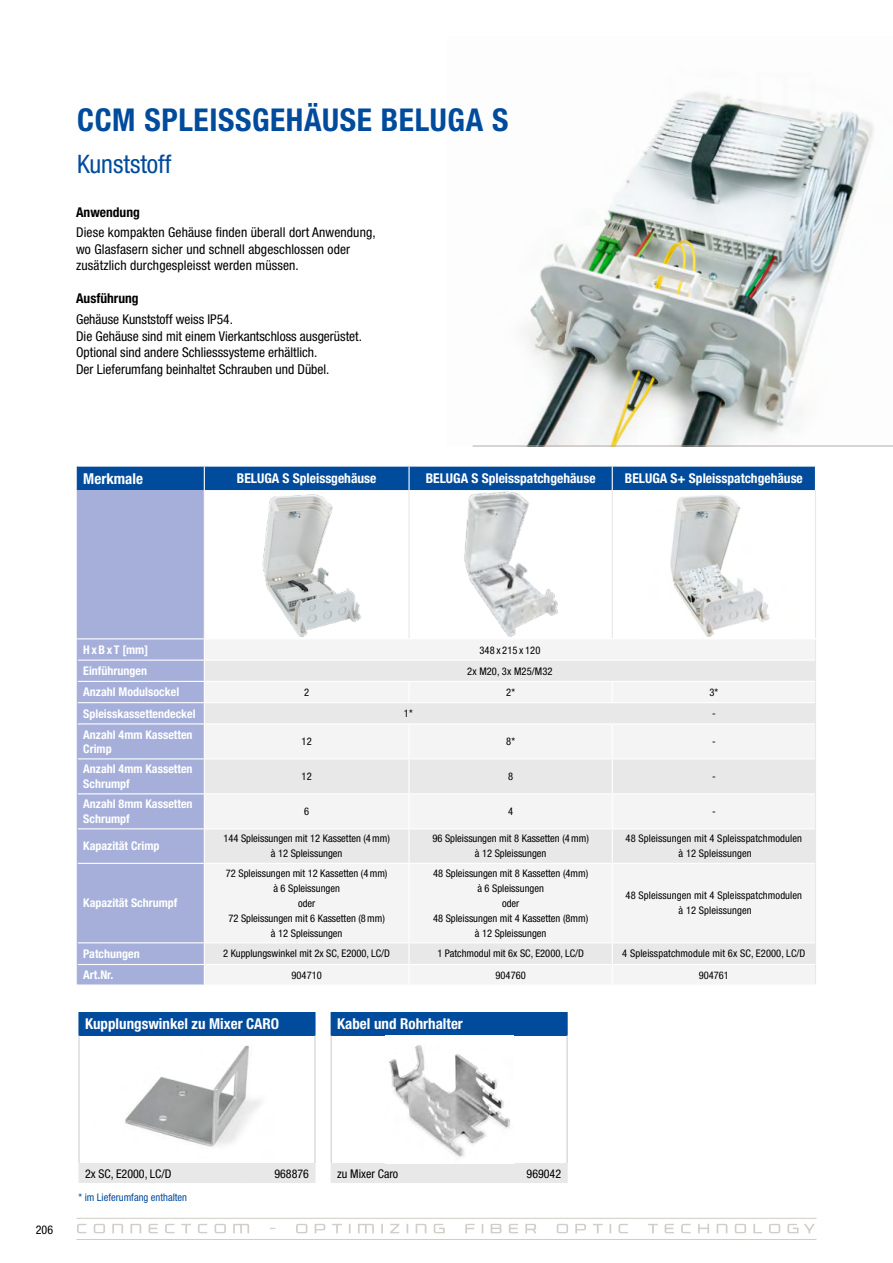
<style>
.page{position:relative;width:893px;height:1263px;background:#fff}
.page>*{position:absolute;margin:0;border:0;box-sizing:border-box;transform-origin:0 0}
.t1{font:700 condensed 31.5px "Helvetica Neue LT Pro";letter-spacing:.02em;color:#004b9c}
.t2{font:condensed 25.5px "Helvetica Neue LT Pro";color:#004b9c}
.t3{font:700 condensed 15px "Helvetica Neue LT Pro";color:#fff}
.t4{font:condensed 13.5px/16.5px "Helvetica Neue LT Pro";color:#000}
.t5{font:700 condensed 13.5px "Helvetica Neue LT Pro";color:#fff}
.t6{font:700 condensed 13.5px "Helvetica Neue LT Pro";color:#000}
.t7{font:700 condensed 12px/14.4px "Helvetica Neue LT Pro";color:#fff}
.t8{font:condensed 12px "Helvetica Neue LT Pro";color:#000}
.t9{font:condensed 10.5px/15px "Helvetica Neue LT Pro";color:#000;text-align:center}
.t10{font:condensed 10.5px "Helvetica Neue LT Pro";color:#004b9c}
</style>
<div class="page">
<hr style="left:77px;top:1218px;width:739px;height:1px;background:#d1cdc9">
<hr style="left:77px;top:1239px;width:739px;height:1px;background:#d1cdc9">
<img style="left:472px;top:92px;width:421px;height:354px">
<div style="left:77px;top:490px;width:127px;height:149px;background:#a5afd9"></div>
<div style="left:205px;top:640px;width:610px;height:344px;background:#f4f4f5"></div>
<svg style="left:205px;top:661px;width:610px;height:303px;fill:#f4f4f5"></svg>
<hr style="left:77px;top:638px;width:128px;height:1px;background:#fff">
<div style="left:77px;top:467px;width:738px;height:23px;background:#004b9c"></div>
<div style="left:77px;top:639px;width:127px;height:346px;background:#a5afd9"></div>
<hr style="left:408px;top:490px;width:2px;height:148px;background:#e9e8e9">
<hr style="left:612px;top:490px;width:1px;height:148px;background:#e9e8e9">
<hr style="left:815px;top:490px;width:1px;height:148px;background:#e9e8e9">
<svg style="left:815px;top:640px;width:1px;height:84px"></svg>
<hr style="left:815px;top:724px;width:1px;height:35px;background:#e9e8e9">
<hr style="left:815px;top:759px;width:1px;height:35px;background:#e9e8e9">
<hr style="left:815px;top:794px;width:1px;height:35px;background:#e9e8e9">
<hr style="left:815px;top:829px;width:1px;height:34px;background:#e9e8e9">
<hr style="left:815px;top:863px;width:1px;height:80px;background:#e9e8e9">
<svg style="left:815px;top:943px;width:1px;height:41px"></svg>
<hr style="left:408px;top:682px;width:2px;height:20px;background:#fff">
<svg style="left:612px;top:682px;width:1px;height:41px"></svg>
<hr style="left:408px;top:724px;width:2px;height:34px;background:#fff">
<hr style="left:612px;top:724px;width:1px;height:34px;background:#fff">
<hr style="left:408px;top:759px;width:2px;height:34px;background:#fff">
<hr style="left:612px;top:759px;width:1px;height:34px;background:#fff">
<hr style="left:408px;top:794px;width:2px;height:34px;background:#fff">
<hr style="left:612px;top:794px;width:1px;height:34px;background:#fff">
<hr style="left:408px;top:829px;width:2px;height:34px;background:#fff">
<hr style="left:612px;top:829px;width:1px;height:34px;background:#fff">
<hr style="left:408px;top:864px;width:2px;height:78px;background:#fff">
<hr style="left:612px;top:864px;width:1px;height:78px;background:#fff">
<hr style="left:408px;top:943px;width:2px;height:21px;background:#fff">
<svg style="left:408px;top:965px;width:2px;height:19px"></svg>
<svg style="left:612px;top:943px;width:1px;height:41px"></svg>
<hr style="left:205px;top:681px;width:204px;height:1px;background:#fff">
<hr style="left:409px;top:681px;width:203px;height:1px;background:#fff">
<hr style="left:612px;top:681px;width:203px;height:1px;background:#fff">
<hr style="left:205px;top:702px;width:204px;height:1px;background:#fff">
<hr style="left:409px;top:702px;width:203px;height:1px;background:#fff">
<hr style="left:612px;top:702px;width:203px;height:1px;background:#fff">
<hr style="left:205px;top:723px;width:204px;height:1px;background:#fff">
<hr style="left:409px;top:723px;width:203px;height:1px;background:#fff">
<hr style="left:612px;top:723px;width:203px;height:1px;background:#fff">
<hr style="left:205px;top:758px;width:204px;height:1px;background:#fff">
<hr style="left:409px;top:758px;width:203px;height:1px;background:#fff">
<hr style="left:612px;top:758px;width:203px;height:1px;background:#fff">
<hr style="left:205px;top:793px;width:204px;height:1px;background:#fff">
<hr style="left:409px;top:793px;width:203px;height:1px;background:#fff">
<hr style="left:612px;top:793px;width:203px;height:1px;background:#fff">
<hr style="left:205px;top:828px;width:204px;height:1px;background:#fff">
<hr style="left:409px;top:828px;width:203px;height:1px;background:#fff">
<hr style="left:612px;top:828px;width:203px;height:1px;background:#fff">
<hr style="left:205px;top:863px;width:204px;height:1px;background:#fff">
<hr style="left:409px;top:863px;width:203px;height:1px;background:#fff">
<hr style="left:612px;top:863px;width:203px;height:1px;background:#fff">
<hr style="left:205px;top:942px;width:204px;height:1px;background:#fff">
<hr style="left:409px;top:942px;width:203px;height:1px;background:#fff">
<hr style="left:612px;top:942px;width:203px;height:1px;background:#fff">
<hr style="left:205px;top:964px;width:204px;height:1px;background:#fff">
<hr style="left:409px;top:964px;width:203px;height:1px;background:#fff">
<hr style="left:612px;top:964px;width:203px;height:1px;background:#fff">
<hr style="left:205px;top:659px;width:204px;height:2px;background:#fff">
<hr style="left:409px;top:659px;width:203px;height:2px;background:#fff">
<hr style="left:612px;top:659px;width:203px;height:2px;background:#fff">
<img style="left:233px;top:490px;width:148px;height:147px">
<img style="left:430px;top:490px;width:161px;height:147px">
<img style="left:670px;top:495px;width:100px;height:142px">
<div style="left:79px;top:1012px;width:236px;height:23px;background:#004b9c"></div>
<div style="left:80px;top:1163px;width:234px;height:20px;background:#e9e8e9"></div>
<hr style="left:78px;top:1035px;width:2px;height:128px;background:#d0d0d1">
<hr style="left:314px;top:1035px;width:2px;height:128px;background:#d0d0d1">
<hr style="left:78px;top:1012px;width:2px;height:23px;background:#004b9c">
<hr style="left:314px;top:1012px;width:2px;height:23px;background:#004b9c">
<hr style="left:78px;top:1163px;width:2px;height:20px;background:#e9e8e9">
<hr style="left:314px;top:1163px;width:2px;height:20px;background:#e9e8e9">
<img style="left:125px;top:1045px;width:136px;height:102px">
<div style="left:331px;top:1012px;width:236px;height:23px;background:#004b9c"></div>
<hr style="left:331px;top:1035px;width:1px;height:128px;background:#d0d0d1">
<hr style="left:567px;top:1035px;width:1px;height:128px;background:#d0d0d1">
<svg style="left:567px;top:1012px;width:1px;height:23px"></svg>
<div style="left:331px;top:1163px;width:237px;height:20px;background:#e9e8e9"></div>
<img style="left:389px;top:1045px;width:121px;height:112px">
<hr style="left:473px;top:446px;width:420px;height:1px;background:#b2aca7">
<svg style="left:77px;top:1224px;width:738px;height:9px"></svg>
<h1 class="t1" style="left:77px;top:101px;width:433px">CCM SPLEISSGEHÄUSE BELUGA S</h1>
<h2 class="t2" style="left:77px;top:150px;width:96px">Kunststoff</h2>
<p class="t6" style="left:76px;top:204px;width:65px">Anwendung</p>
<p class="t4" style="left:76px;top:224px;width:301px">Diese kompakten Gehäuse finden überall dort Anwendung, wo Glasfasern sicher und schnell abgeschlossen oder zusätzlich durchgespleisst werden müssen.</p>
<p class="t6" style="left:76px;top:290px;width:64px">Ausführung</p>
<p class="t4" style="left:76px;top:311px;width:287px">Gehäuse Kunststoff weiss IP54.<br>Die Gehäuse sind mit einem Vierkantschloss ausgerüstet.<br>Optional sind andere Schliesssysteme erhältlich.<br>Der Lieferumfang beinhaltet Schrauben und Dübel.</p>
<h3 class="t3" style="left:83px;top:469px;width:61px">Merkmale</h3>
<p class="t5" style="left:237px;top:470px;width:141px">BELUGA S Spleissgehäuse</p>
<p class="t5" style="left:426px;top:470px;width:171px">BELUGA S Spleisspatchgehäuse</p>
<p class="t5" style="left:625px;top:470px;width:180px">BELUGA S+ Spleisspatchgehäuse</p>
<p class="t7" style="left:83px;top:642px;width:66px">HxBxT [mm]</p>
<p class="t9" style="left:479px;top:642px;width:62px">348 x 215 x 120</p>
<p class="t7" style="left:83px;top:663px;width:65px">Einführungen</p>
<p class="t9" style="left:467px;top:663px;width:87px">2x M20, 3x M25/M32</p>
<p class="t7" style="left:83px;top:685px;width:97px">Anzahl Modulsockel</p>
<p class="t9" style="left:304px;top:684px;width:7px">2</p>
<p class="t9" style="left:506px;top:684px;width:10px">2*</p>
<p class="t9" style="left:709px;top:684px;width:10px">3*</p>
<p class="t7" style="left:83px;top:706px;width:114px">Spleisskassettendeckel</p>
<p class="t9" style="left:404px;top:706px;width:10px">1*</p>
<p class="t9" style="left:712px;top:706px;width:5px">-</p>
<p class="t7" style="left:83px;top:727px;width:111px">Anzahl 4mm Kassetten<br>Crimp</p>
<p class="t9" style="left:302px;top:734px;width:12px">12</p>
<p class="t9" style="left:506px;top:734px;width:10px">8*</p>
<p class="t9" style="left:712px;top:734px;width:5px">-</p>
<p class="t7" style="left:83px;top:762px;width:111px">Anzahl 4mm Kassetten<br>Schrumpf</p>
<p class="t9" style="left:302px;top:769px;width:12px">12</p>
<p class="t9" style="left:508px;top:769px;width:7px">8</p>
<p class="t9" style="left:712px;top:769px;width:5px">-</p>
<p class="t7" style="left:83px;top:797px;width:111px">Anzahl 8mm Kassetten<br>Schrumpf</p>
<p class="t9" style="left:304px;top:804px;width:7px">6</p>
<p class="t9" style="left:508px;top:804px;width:7px">4</p>
<p class="t9" style="left:712px;top:804px;width:5px">-</p>
<p class="t7" style="left:83px;top:839px;width:78px">Kapazität Crimp</p>
<p class="t9" style="left:223px;top:831px;width:168px">144 Spleissungen mit 12 Kassetten (4mm) à 12 Spleissungen</p>
<p class="t9" style="left:432px;top:831px;width:158px">96 Spleissungen mit 8 Kassetten (4mm) à 12 Spleissungen</p>
<p class="t9" style="left:626px;top:831px;width:178px">48 Spleissungen mit 4 Spleisspatchmodulen à 12 Spleissungen</p>
<p class="t7" style="left:83px;top:896px;width:96px">Kapazität Schrumpf</p>
<p class="t9" style="left:226px;top:865px;width:163px">72 Spleissungen mit 12 Kassetten (4mm) à 6 Spleissungen<br>oder<br>72 Spleissungen mit 6 Kassetten (8mm) à 12 Spleissungen</p>
<p class="t9" style="left:433px;top:865px;width:157px">48 Spleissungen mit 8 Kassetten (4mm) à 6 Spleissungen<br>oder<br>48 Spleissungen mit 4 Kassetten (8mm) à 12 Spleissungen</p>
<p class="t9" style="left:626px;top:888px;width:178px">48 Spleissungen mit 4 Spleisspatchmodulen à 12 Spleissungen</p>
<p class="t7" style="left:83px;top:946px;width:58px">Patchungen</p>
<p class="t9" style="left:223px;top:946px;width:168px">2 Kupplungswinkel mit 2x SC, E2000, LC/D</p>
<p class="t9" style="left:437px;top:946px;width:148px">1 Patchmodul mit 6x SC, E2000, LC/D</p>
<p class="t9" style="left:622px;top:946px;width:185px">4 Spleisspatchmodule mit 6x SC, E2000, LC/D</p>
<p class="t7" style="left:83px;top:967px;width:31px">Art.Nr.</p>
<p class="t9" style="left:292px;top:967px;width:32px">904710</p>
<p class="t9" style="left:496px;top:967px;width:32px">904760</p>
<p class="t9" style="left:699px;top:967px;width:32px">904761</p>
<h3 class="t3" style="left:85px;top:1015px;width:196px">Kupplungswinkel zu Mixer CARO</h3>
<h3 class="t3" style="left:337px;top:1015px;width:127px">Kabel und Rohrhalter</h3>
<p class="t8" style="left:36px;top:1222px;width:19px">206</p>
<p class="t8" style="left:85px;top:1166px;width:88px">2x SC, E2000, LC/D</p>
<p class="t8" style="left:274px;top:1166px;width:36px">968876</p>
<p class="t10" style="left:78px;top:1191px;width:110px">* im Lieferumfang enthalten</p>
<p class="t8" style="left:337px;top:1166px;width:63px">zu Mixer Caro</p>
<p class="t8" style="left:527px;top:1166px;width:36px">969042</p>
</div>
